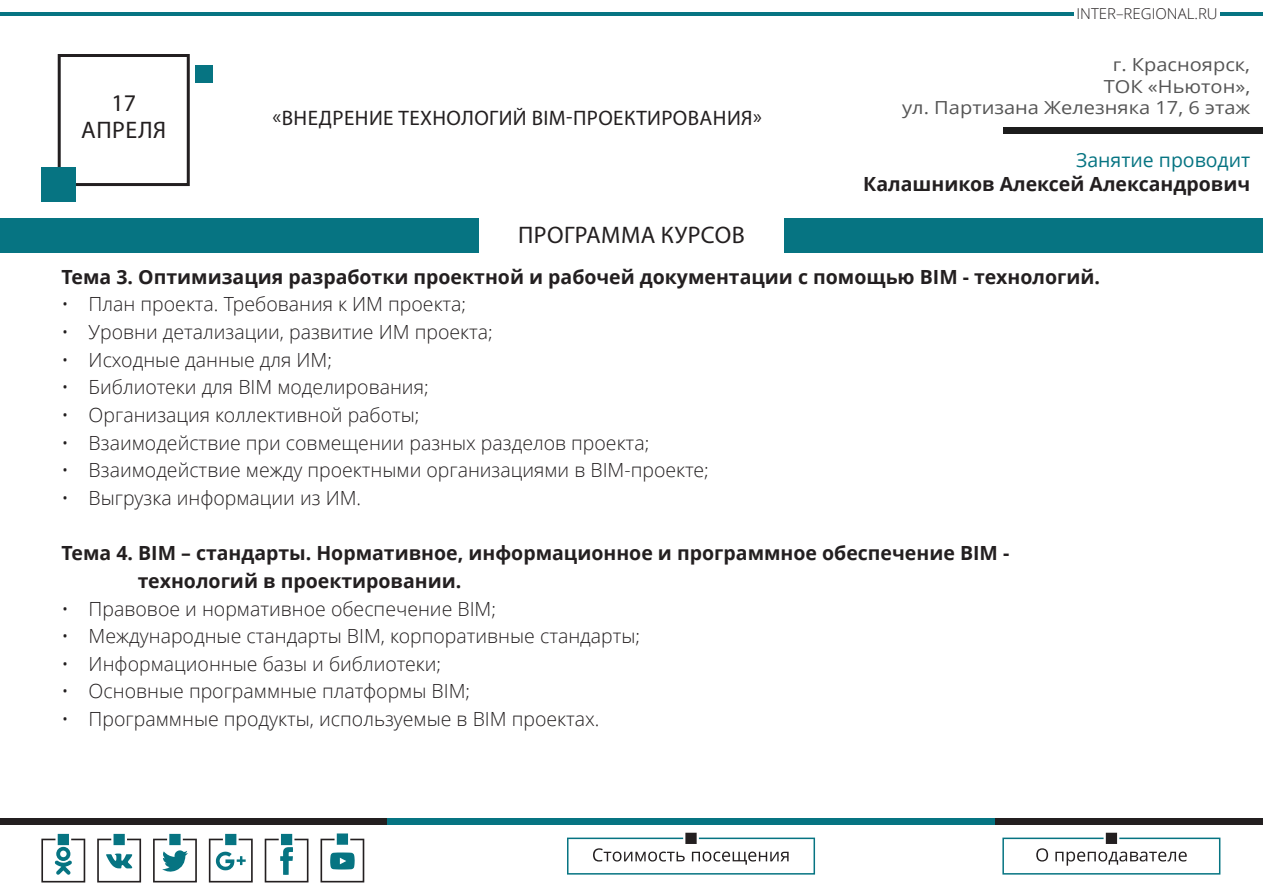
<style>
.page{position:relative;width:1263px;height:893px;background:#fff}
.page>*{position:absolute;margin:0;border:0;box-sizing:border-box;transform-origin:0 0}
.Стиль_абзаца_2{font:24px "Myriad Pro";letter-spacing:.02em;color:#231f20}
.Стиль_абзаца_2-2{font:21px "Myriad Pro";letter-spacing:.02em;color:#231f20}
.t1{font:300 19.5px "Open Sans";color:#231f20}
.Стиль_абзаца_2-3{font:700 19.5px/24px "Open Sans";color:#231f20;text-align:right}
.Стиль_абзаца_2-4{font:18px "Open Sans";color:#555;scale:1.11 1}
.t2{font:300 15px "Open Sans";color:#231f20}
.s1{font-weight:400;color:#067482}
</style>
<div class="page">
<div style="left:0;top:818px;width:387px;height:7px;background:#231f20"></div>
<div style="left:995px;top:818px;width:268px;height:7px;background:#231f20"></div>
<div style="left:387px;top:818px;width:608px;height:7px;background:#067482"></div>
<svg style="left:567px;top:832px;width:248px;height:43px"></svg>
<svg style="left:41px;top:833px;width:44px;height:49px"></svg>
<svg style="left:97px;top:833px;width:44px;height:49px"></svg>
<svg style="left:153px;top:833px;width:44px;height:49px"></svg>
<svg style="left:209px;top:833px;width:44px;height:49px"></svg>
<svg style="left:265px;top:833px;width:43px;height:49px"></svg>
<svg style="left:320px;top:833px;width:44px;height:49px"></svg>
<hr style="left:0;top:12px;width:387px;height:4px;background:#067482">
<hr style="left:1220px;top:12px;width:43px;height:4px;background:#067482">
<hr style="left:387px;top:12px;width:687px;height:4px;background:#067482">
<svg style="left:1036px;top:848px;width:12px;height:13px"></svg>
<div style="left:1002px;top:838px;width:218px;height:37px;border:2px solid #067482"></div>
<svg style="left:1055px;top:832px;width:132px;height:34px"></svg>
<div style="left:58px;top:54px;width:132px;height:132px;border:3px solid #231f20"></div>
<div style="left:0;top:219px;width:1263px;height:34px;background:#067482"></div>
<div style="left:479px;top:211px;width:304px;height:51px;background:#fff"></div>
<div style="left:41px;top:168px;width:34px;height:34px;background:#067482"></div>
<div style="left:196px;top:65px;width:17px;height:17px;background:#067482"></div>
<div style="left:1003px;top:127px;width:260px;height:7px;background:#1c1c1c"></div>
<p class="Стиль_абзаца_2" style="left:111px;top:88px;width:26px">17</p>
<p class="Стиль_абзаца_2" style="left:81px;top:115px;width:86px">АПРЕЛЯ</p>
<p class="Стиль_абзаца_2-2" style="left:273px;top:105px;width:491px">«ВНЕДРЕНИЕ ТЕХНОЛОГИЙ BIM-ПРОЕКТИРОВАНИЯ»</p>
<p class="Стиль_абзаца_2" style="left:518px;top:221px;width:228px">ПРОГРАММА КУРСОВ</p>
<p class="t2" style="left:1076px;top:3px;width:143px">INTER–REGIONAL.RU</p>
<p class="Стиль_абзаца_2-4" style="left:1113px;top:55px;width:125px">г. Красноярск,</p>
<p class="Стиль_абзаца_2-4" style="left:1104px;top:76px;width:133px">ТОК «Ньютон»,</p>
<p class="Стиль_абзаца_2-4" style="left:902px;top:98px;width:315px">ул. Партизана Железняка 17, 6 этаж</p>
<p class="Стиль_абзаца_2-3" style="left:863px;top:147px;width:388px"><span class="s1">Занятие проводит<br></span>Калашников Алексей Александрович</p>
<p class="Стиль_абзаца_2-3" style="left:62px;top:264px;width:1040px">Тема 3. Оптимизация разработки проектной и рабочей документации с помощью BIM - технологий.</p>
<p class="t1" style="left:62px;top:291px;width:406px">• План проекта. Требования к ИМ проекта;</p>
<p class="t1" style="left:62px;top:319px;width:433px">• Уровни детализации, развитие ИМ проекта;</p>
<p class="t1" style="left:62px;top:346px;width:272px">• Исходные данные для ИМ;</p>
<p class="t1" style="left:62px;top:374px;width:368px">• Библиотеки для BIM моделирования;</p>
<p class="t1" style="left:62px;top:401px;width:359px">• Организация коллективной работы;</p>
<p class="t1" style="left:62px;top:429px;width:589px">• Взаимодействие при совмещении разных разделов проекта;</p>
<p class="t1" style="left:62px;top:457px;width:649px">• Взаимодействие между проектными организациями в BIM-проекте;</p>
<p class="t1" style="left:62px;top:484px;width:301px">• Выгрузка информации из ИМ.</p>
<p class="Стиль_абзаца_2-3" style="left:62px;top:541px;width:949px">Тема 4. BIM – стандарты. Нормативное, информационное и программное обеспечение BIM -</p>
<p class="Стиль_абзаца_2-3" style="left:138px;top:568px;width:325px">технологий в проектировании.</p>
<p class="t1" style="left:62px;top:595px;width:436px">• Правовое и нормативное обеспечение BIM;</p>
<p class="t1" style="left:62px;top:623px;width:580px">• Международные стандарты BIM, корпоративные стандарты;</p>
<p class="t1" style="left:62px;top:650px;width:381px">• Информационные базы и библиотеки;</p>
<p class="t1" style="left:62px;top:678px;width:410px">• Основные программные платформы BIM;</p>
<p class="t1" style="left:62px;top:706px;width:539px">• Программные продукты, используемые в BIM проектах.</p>
</div>
